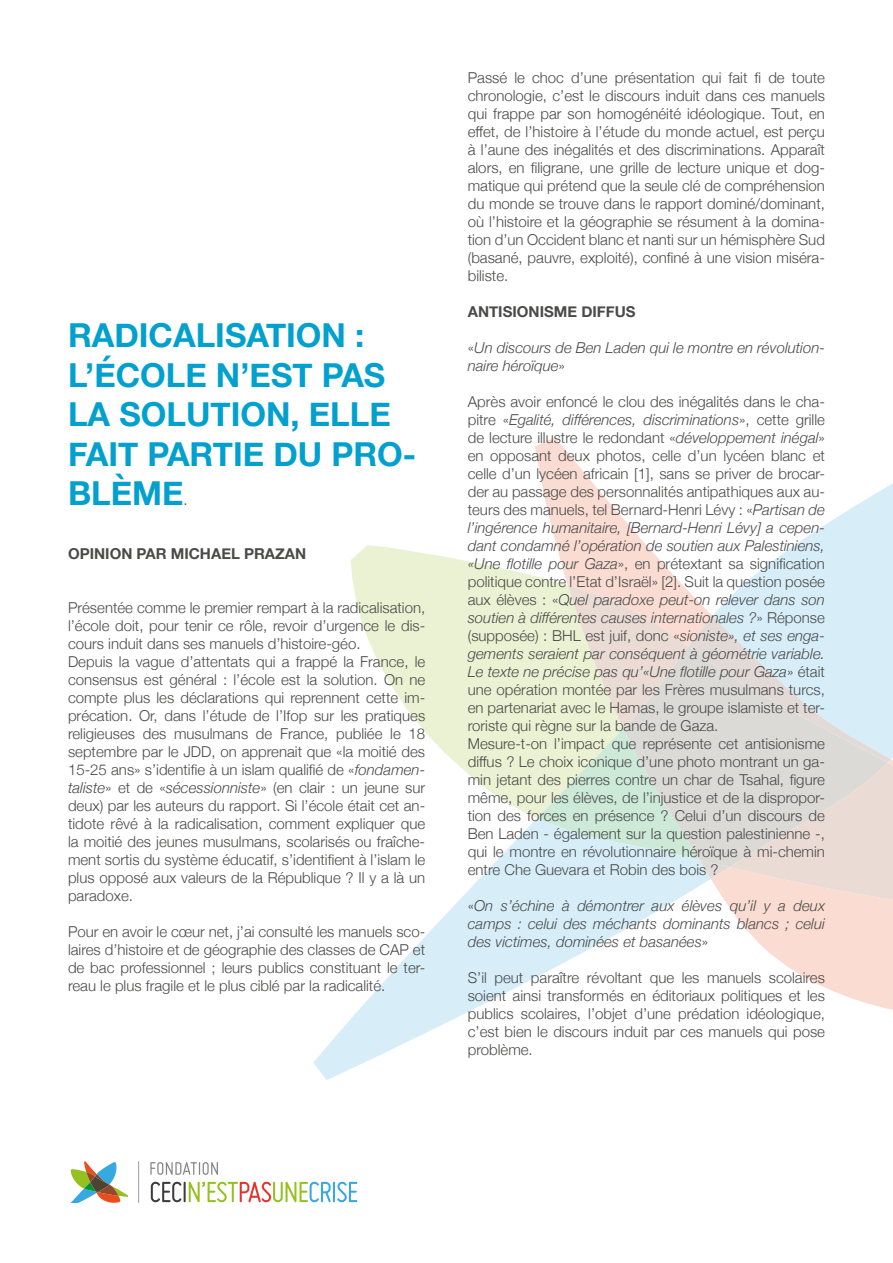
<style>
.page{position:relative;width:893px;height:1263px;background:#fff}
.page>*{position:absolute;margin:0;border:0;box-sizing:border-box;transform-origin:0 0}
.t1{font:700 33px/39.6px "Helvetica Neue";color:#01a0ce}
.t2{font:300 15px/18px "Helvetica Neue";color:#4a4a49;text-align:justify}
.t3{font:italic 300 15px/18px "Helvetica Neue";color:#4a4a49}
.t4{font:700 15px "Helvetica Neue";color:#4a4a49}
.s1{font-weight:300;font-size:15px;color:#4a4a49}
.s2{font-style:italic}
.s3{font-style:normal}
</style>
<div class="page">
<svg style="left:70px;top:1161px;width:58px;height:41px"></svg>
<svg style="left:150px;top:1162px;width:68px;height:13px"></svg>
<svg style="left:151px;top:1181px;width:31px;height:21px"></svg>
<hr style="left:184px;top:1182px;width:2px;height:20px;background:#3c3c3b">
<svg style="left:189px;top:1181px;width:142px;height:21px"></svg>
<hr style="left:333px;top:1182px;width:2px;height:20px;background:#36a9e1">
<svg style="left:337px;top:1181px;width:20px;height:21px"></svg>
<hr style="left:138px;top:1161px;width:1px;height:41px;background:#9d9d9c">
<svg style="left:351px;top:545px;width:184px;height:272px;fill:#eaf2d3"></svg>
<svg style="left:313px;top:821px;width:222px;height:259px"></svg>
<svg style="left:535px;top:437px;width:358px;height:573px"></svg>
<svg style="left:623px;top:646px;width:265px;height:221px;background:#dcdedc"></svg>
<h1 class="t1" style="left:68px;top:316px;width:350px">RADICALISATION :<br>L’ÉCOLE N’EST PAS<br>LA SOLUTION, ELLE<br>FAIT PARTIE DU PRO-<br>BLÈME<span class="s1">.</span></h1>
<p class="t4" style="left:68px;top:542px;width:240px">OPINION PAR MICHAEL PRAZAN</p>
<p class="t2" style="left:68px;top:598px;width:359px;text-align:left">Présentée comme le premier rempart à la radicalisation, l’école doit, pour tenir ce rôle, revoir d’urgence le dis&shy;cours induit dans ses manuels d’histoire-géo.<br>Depuis la vague d’attentats qui a frappé la France, le consensus est général : l’école est la solution. On ne compte plus les déclarations qui reprennent cette im&shy;précation. Or, dans l’étude de l’Ifop sur les pratiques religieuses des musulmans de France, publiée le 18 septembre par le JDD, on apprenait que «la moitié des 15-25 ans» s’identifie à un islam qualifié de «<span class="s2">fondamen&shy;taliste</span>» et de «<span class="s2">sécessionniste</span>» (en clair : un jeune sur deux) par les auteurs du rapport. Si l’école était cet an&shy;tidote rêvé à la radicalisation, comment expliquer que la moitié des jeunes musulmans, scolarisés ou fraîche&shy;ment sortis du système éducatif, s’identifient à l’islam le plus opposé aux valeurs de la République ? Il y a là un paradoxe.</p>
<p class="t2" style="left:68px;top:922px;width:359px">Pour en avoir le cœur net, j’ai consulté les manuels sco&shy;laires d’histoire et de géographie des classes de CAP et de bac professionnel ; leurs publics constituant le ter&shy;reau le plus fragile et le plus ciblé par la radicalité.</p>
<p class="t2" style="left:468px;top:67px;width:359px">Passé le choc d’une présentation qui fait fi de toute chronologie, c’est le discours induit dans ces manuels qui frappe par son homogénéité idéologique. Tout, en effet, de l’histoire à l’étude du monde actuel, est perçu à l’aune des inégalités et des discriminations. Apparaît alors, en filigrane, une grille de lecture unique et dog&shy;matique qui prétend que la seule clé de compréhension du monde se trouve dans le rapport dominé/dominant, où l’histoire et la géographie se résument à la domina&shy;tion d’un Occident blanc et nanti sur un hémisphère Sud (basané, pauvre, exploité), confiné à une vision miséra&shy;biliste.</p>
<p class="t4" style="left:468px;top:299px;width:169px">ANTISIONISME DIFFUS</p>
<p class="t3" style="left:468px;top:337px;width:359px"><span class="s3">«</span>Un discours de Ben Laden qui le montre en révolution&shy;naire héroïque<span class="s3">»</span></p>
<p class="t2" style="left:468px;top:391px;width:359px;text-align:left">Après avoir enfoncé le clou des inégalités dans le cha&shy;pitre «<span class="s2">Egalité, différences, discriminations</span>», cette grille de lecture illustre le redondant «<span class="s2">développement inégal</span>» en opposant deux photos, celle d’un lycéen blanc et celle d’un lycéen africain [1], sans se priver de brocar&shy;der au passage des personnalités antipathiques aux au&shy;teurs des manuels, tel Bernard-Henri Lévy : «<span class="s2">Partisan de l’ingérence humanitaire, [Bernard-Henri Lévy] a cepen&shy;dant condamné l’opération de soutien aux Palestiniens, «Une flotille pour Gaza</span>», en prétextant sa signification politique contre l’Etat d’Israël» [2]. Suit la question posée aux élèves : «<span class="s2">Quel paradoxe peut-on relever dans son soutien à différentes causes internationales ?</span>» Réponse (supposée) : BHL est juif, donc «<span class="s2">sioniste», et ses enga&shy;gements seraient par conséquent à géométrie variable.<br>Le texte ne précise pas qu’«Une flotille pour Gaza</span>» était une opération montée par les Frères musulmans turcs, en partenariat avec le Hamas, le groupe islamiste et ter&shy;roriste qui règne sur la bande de Gaza.<br>Mesure-t-on l’impact que représente cet antisionisme diffus ? Le choix iconique d’une photo montrant un ga&shy;min jetant des pierres contre un char de Tsahal, figure même, pour les élèves, de l’injustice et de la dispropor&shy;tion des forces en présence ? Celui d’un discours de Ben Laden - également sur la question palestinienne -, qui le montre en révolutionnaire héroïque à mi-chemin entre Che Guevara et Robin des bois ?</p>
<p class="t3" style="left:468px;top:895px;width:359px;text-align:justify"><span class="s3">«</span>On s’échine à démontrer aux élèves qu’il y a deux camps : celui des méchants dominants blancs ; celui des victimes, dominées et basanées<span class="s3">»</span></p>
<p class="t2" style="left:468px;top:967px;width:359px">S’il peut paraître révoltant que les manuels scolaires soient ainsi transformés en éditoriaux politiques et les publics scolaires, l’objet d’une prédation idéologique, c’est bien le discours induit par ces manuels qui pose problème.</p>
</div>
